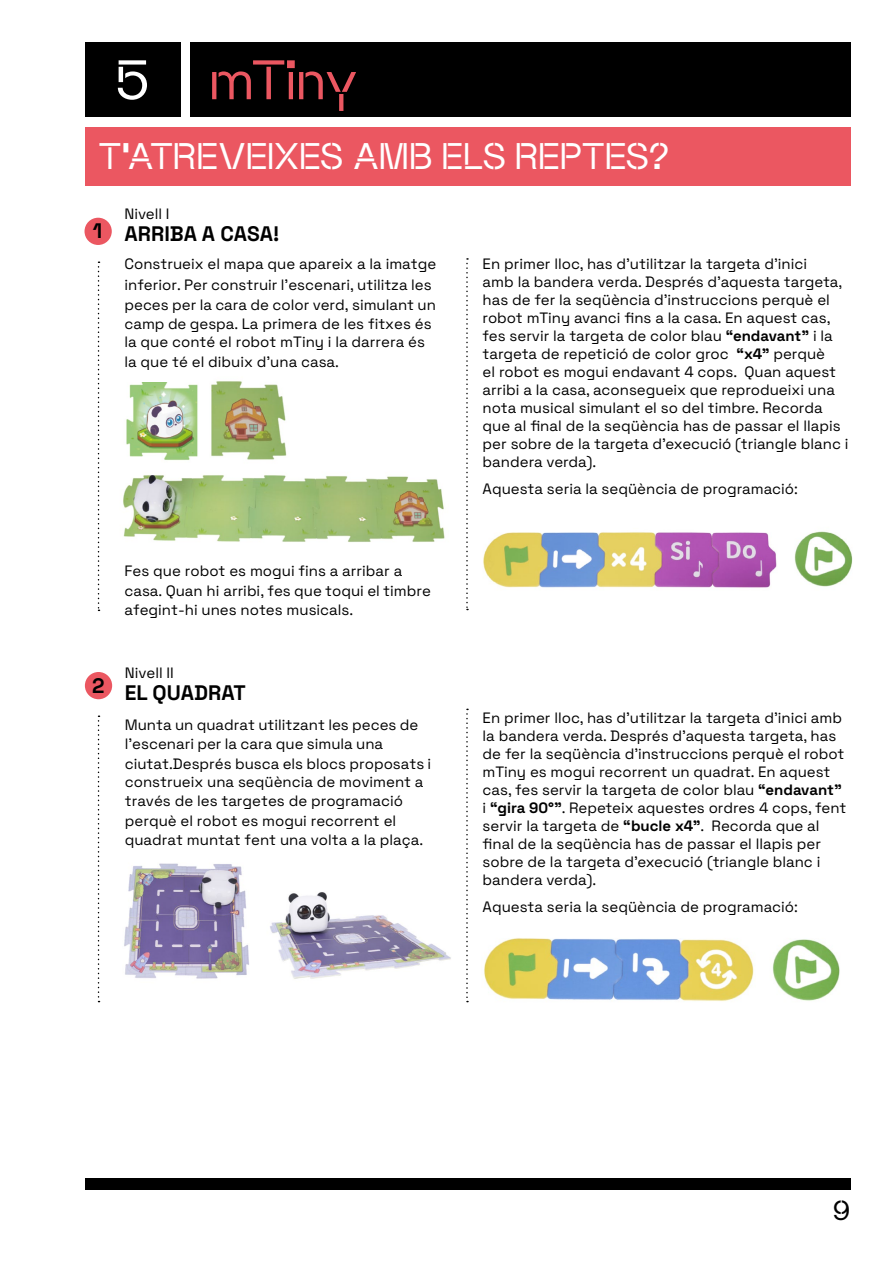
<style>
.page{position:relative;width:893px;height:1263px;background:#fff}
.page>*{position:absolute;margin:0;border:0;box-sizing:border-box;transform-origin:0 0}
.t1{font:54px "Maxeville Construct";letter-spacing:-.03em;color:#eb5761}
.t2{font:36px "Maxeville Construct";letter-spacing:-.015em;color:#fff}
.t3{font:27px "Maxeville Construct";color:#000}
.t4{font:700 21px "Space Grotesk";color:#000}
.t5{font:15px/18px "Space Grotesk";color:#000}
.s1{color:#fff}
.s2{font-weight:700}
</style>
<div class="page">
<div style="left:85px;top:1178px;width:765px;height:11px;background:#000"></div>
<div style="left:190px;top:43px;width:660px;height:74px;background:#000"></div>
<div style="left:85px;top:43px;width:96px;height:74px;background:#000"></div>
<div style="left:85px;top:127px;width:765px;height:59px;background:#eb5761"></div>
<div style="left:85px;top:218px;width:27px;height:27px;background:#eb5761;border-radius:50%"></div>
<div style="left:85px;top:672px;width:27px;height:27px;background:#eb5761;border-radius:50%"></div>
<img style="left:483px;top:531px;width:370px;height:57px">
<svg style="left:466px;top:258px;width:2px;height:352px"></svg>
<svg style="left:466px;top:709px;width:2px;height:293px"></svg>
<img style="left:123px;top:475px;width:322px;height:67px">
<img style="left:126px;top:383px;width:72px;height:77px">
<img style="left:211px;top:381px;width:76px;height:79px">
<img style="left:124px;top:863px;width:327px;height:116px">
<svg style="left:98px;top:715px;width:2px;height:287px"></svg>
<svg style="left:98px;top:261px;width:2px;height:350px"></svg>
<img style="left:484px;top:938px;width:356px;height:63px">
<h1 class="t1" style="left:115px;top:44px;width:245px"><span class="s1">5</span> mTiny</h1>
<h2 class="t2" style="left:98px;top:132px;width:573px">T’ATREVEIXES AMB ELS REPTES?</h2>
<h3 class="t4" style="left:93px;top:215px;width:11px">1</h3>
<p class="t5" style="left:124px;top:204px;width:47px">Nivell I</p>
<h3 class="t4" style="left:124px;top:218px;width:157px">ARRIBA A CASA!</h3>
<p class="t5" style="left:124px;top:254px;width:313px;line-height:19.5px">Construeix el mapa que apareix a la imatge inferior. Per construir l’escenari, utilitza les peces per la cara de color verd, simulant un camp de gespa. La primera de les fitxes és la que conté el robot mTiny i la darrera és la que té el dibuix d’una casa.</p>
<p class="t5" style="left:483px;top:254px;width:367px">En primer lloc, has d’utilitzar la targeta d’inici<br>amb la bandera verda. Després d’aquesta targeta, has de fer la seqüència d’instruccions perquè el robot mTiny avanci fins a la casa. En aquest cas, fes servir la targeta de color blau <span class="s2">“endavant”</span> i la targeta de repetició de color groc <span class="s2">“x4”</span> perquè<br>el robot es mogui endavant 4 cops. Quan aquest arribi a la casa, aconsegueix que reprodueixi una nota musical simulant el so del timbre. Recorda que al final de la seqüència has de passar el llapis per sobre de la targeta d’execució (triangle blanc i bandera verda).</p>
<p class="t5" style="left:483px;top:478px;width:317px">Aquesta seria la seqüència de programació:</p>
<h3 class="t4" style="left:92px;top:669px;width:14px">2</h3>
<p class="t5" style="left:124px;top:560px;width:308px;line-height:19.5px">Fes que robot es mogui fins a arribar a casa. Quan hi arribi, fes que toqui el timbre afegint-hi unes notes musicals.</p>
<p class="t5" style="left:125px;top:662px;width:51px">Nivell II</p>
<h3 class="t4" style="left:125px;top:676px;width:122px">EL QUADRAT</h3>
<p class="t5" style="left:125px;top:714px;width:308px;line-height:19.4px">Munta un quadrat utilitzant les peces de l’escenari per la cara que simula una ciutat.Després busca els blocs proposats i construeix una seqüència de moviment a través de les targetes de programació perquè el robot es mogui recorrent el quadrat muntat fent una volta a la plaça.</p>
<p class="t5" style="left:483px;top:708px;width:365px">En primer lloc, has d’utilitzar la targeta d’inici amb la bandera verda. Després d’aquesta targeta, has de fer la seqüència d’instruccions perquè el robot mTiny es mogui recorrent un quadrat. En aquest cas, fes servir la targeta de color blau <span class="s2">“endavant” </span>i <span class="s2">“gira 90°”</span>. Repeteix aquestes ordres 4 cops, fent servir la targeta de <span class="s2">“bucle x4”</span>. Recorda que al final de la seqüència has de passar el llapis per sobre de la targeta d’execució (triangle blanc i bandera verda).</p>
<p class="t5" style="left:483px;top:897px;width:317px">Aquesta seria la seqüència de programació:</p>
<h3 class="t3" style="left:833px;top:1193px;width:19px">9</h3>
</div>
